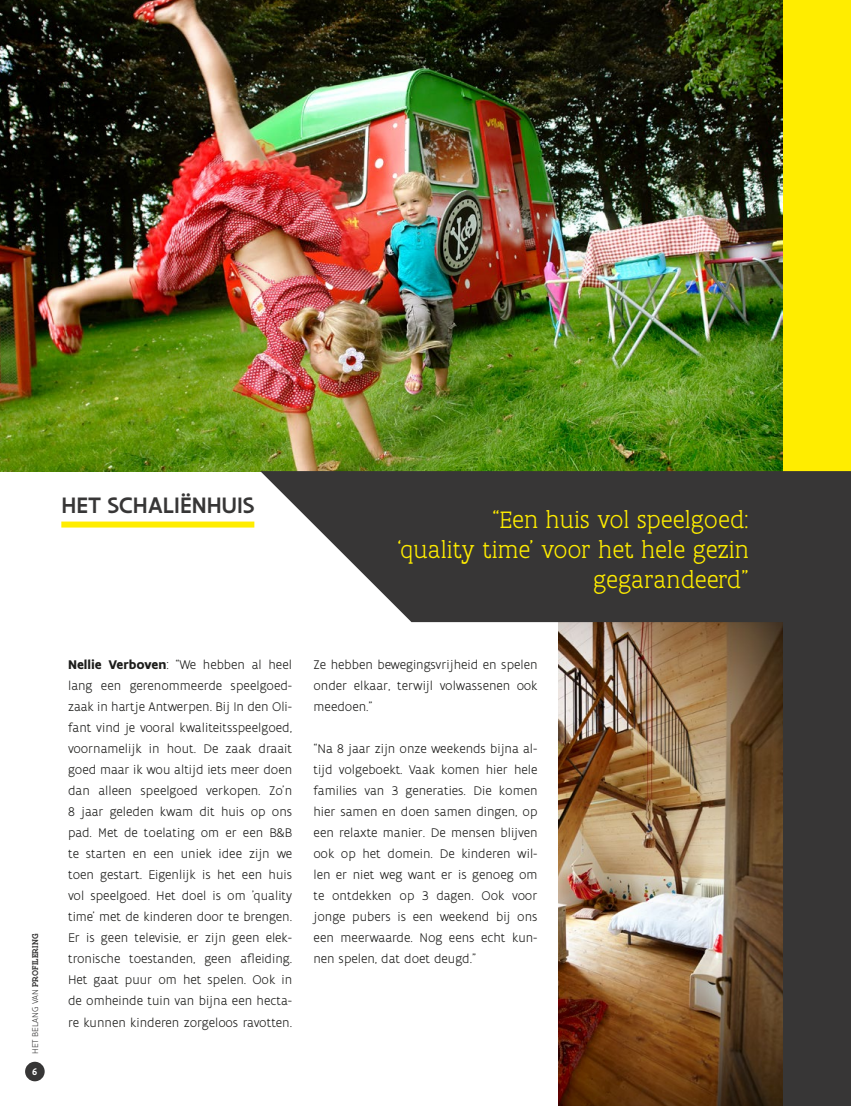
<style>
.page{position:relative;width:851px;height:1106px;background:#fff}
.page>*{position:absolute;margin:0;border:0;box-sizing:border-box;transform-origin:0 0}
._03_titel{font:300 25.5px/30px "Flanders Art Serif";color:#ffed00;text-align:right}
._04_naam-verblijf{font:500 24px "Flanders Art Sans";letter-spacing:.005em;color:#373636}
._05_body{font:300 13.5px/21px "Flanders Art Sans";color:#1d1d1b;text-align:justify}
.t1{font:500 10.35px "Flanders Art Serif";color:#fff}
.t2{font:300 9px "Flanders Art Sans";letter-spacing:.005em;color:#373636}
.s1{font-family:"Flanders Art Serif";font-weight:500}
.s2{font-weight:700}
.s3{font-family:"Flanders Art Serif"}
</style>
<div class="page">
<div style="left:781px;top:0;width:69px;height:1106px;background:#373636"></div>
<div style="left:781px;top:0;width:69px;height:471px;background:#ffed00"></div>
<img style="left:0;top:0;width:782px;height:471px">
<img style="left:558px;top:622px;width:224px;height:484px">
<svg style="left:260px;top:471px;width:590px;height:151px;fill:#373636"></svg>
<div style="left:25px;top:1061px;width:20px;height:20px;background:#373636;border-radius:50%"></div>
<div style="left:61px;top:521px;width:193px;height:6px;background:#ffed00"></div>
<p class="_04_naam-verblijf" style="left:61px;top:490px;width:194px">HET SCHALIËNHUIS</p>
<h2 class="_03_titel" style="left:397px;top:505px;width:353px">“Een huis vol speelgoed:<br>‘quality time' voor het hele gezin gegarandeerd”</h2>
<p class="t2" style="left:30px;top:1054px;width:122px;rotate:-90deg">HET BELANG VAN <span class="s1">PROFILERING</span></p>
<p class="t1" style="left:32px;top:1064px;width:7px">6</p>
<p class="_05_body" style="left:68px;top:655px;width:225px"><span class="s2">Nellie Verboven</span><span class="s3">:</span> “We hebben al heel lang een gerenommeerde speelgoed&shy;zaak in hartje Antwerpen. Bij In den Oli&shy;fant vind je vooral kwaliteitsspeelgoed, voornamelijk in hout. De zaak draait goed maar ik wou altijd iets meer doen dan alleen speelgoed verkopen. Zo’n 8 jaar geleden kwam dit huis op ons pad. Met de toelating om er een B&amp;B te starten en een uniek idee zijn we toen gestart. Eigenlijk is het een huis vol speelgoed. Het doel is om 'quality time' met de kinderen door te brengen.<br>Er is geen televisie, er zijn geen elek&shy;tronische toestanden, geen afleiding.<br>Het gaat puur om het spelen. Ook in de omheinde tuin van bijna een hecta&shy;re kunnen kinderen zorgeloos ravotten.</p>
<p class="_05_body" style="left:313px;top:655px;width:225px">Ze hebben bewegingsvrijheid en spelen onder elkaar, terwijl volwassenen ook meedoen.”</p>
<p class="_05_body" style="left:313px;top:739px;width:225px">“Na 8 jaar zijn onze weekends bijna al&shy;tijd volgeboekt. Vaak komen hier hele families van 3 generaties. Die komen hier samen en doen samen dingen, op een relaxte manier. De mensen blijven ook op het domein. De kinderen wil&shy;len er niet weg want er is genoeg om te ontdekken op 3 dagen. Ook voor jonge pubers is een weekend bij ons een meerwaarde. Nog eens echt kun&shy;nen spelen, dat doet deugd.”</p>
</div>
